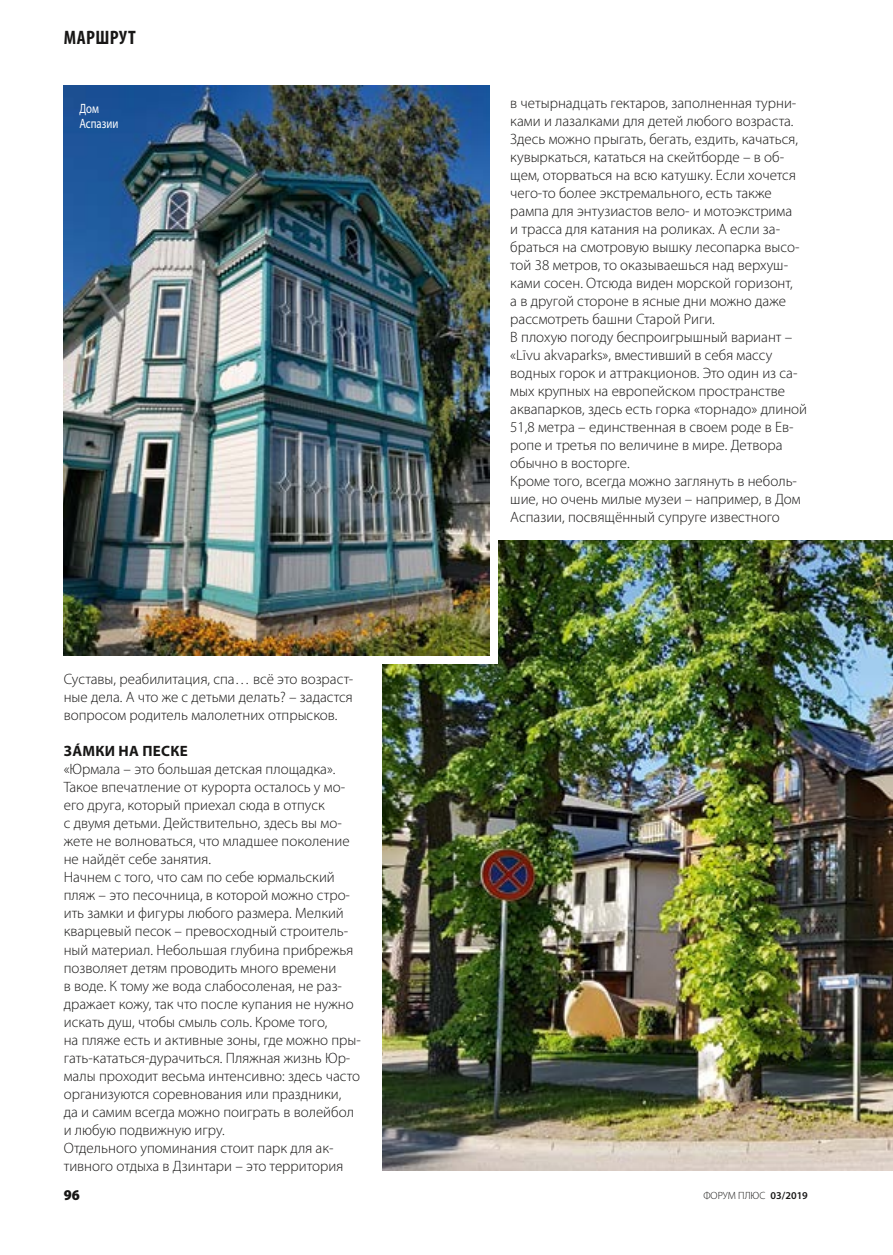
<style>
.page{position:relative;width:893px;height:1255px;background:#fff}
.page>*{position:absolute;margin:0;border:0;box-sizing:border-box;transform-origin:0 0}
.t1{font:700 condensed 19.5px "Myriad Pro";letter-spacing:.02em;color:#181716}
.t2{font:300 15px/18px "Myriad Pro";color:#181716}
.t3{font:700 15px "Myriad Pro";letter-spacing:.02em;color:#181716}
.t4{font:900 semi-condensed 15px "Myriad Pro";color:#181716}
.t5{font:13.5px/15px "Myriad Pro";color:#fff;scale:.8 1}
.t6{font:300 10.5px "Myriad Pro";color:#181716}
.s1{font-weight:600}
</style>
<div class="page">
<img style="left:383px;top:540px;width:510px;height:630px">
<div style="left:370px;top:501px;width:127px;height:162px;background:#fff"></div>
<img style="left:64px;top:85px;width:425px;height:570px">
<h1 class="t1" style="left:64px;top:26px;width:73px">МАРШРУТ</h1>
<p class="t5" style="left:79px;top:101px;width:50px">Дом<br>Аспазии</p>
<p class="t2" style="left:64px;top:670px;width:291px;text-align:justify">Суставы, реабилитация, спа… всё это возраст&shy;ные дела. А что же с детьми делать? – задастся вопросом родитель малолетних отпрысков.</p>
<p class="t3" style="left:64px;top:741px;width:125px">ЗÁМКИ НА ПЕСКЕ</p>
<p class="t2" style="left:64px;top:760px;width:299px">«Юрмала – это большая детская площадка».<br>Такое впечатление от курорта осталось у мо&shy;его друга, который приехал сюда в отпуск<br>с двумя детьми. Действительно, здесь вы мо&shy;жете не волноваться, что младшее поколение не найдёт себе занятия.<br>Начнем с того, что сам по себе юрмальский пляж – это песочница, в которой можно стро&shy;ить замки и фигуры любого размера. Мелкий кварцевый песок – превосходный строитель&shy;ный материал. Небольшая глубина прибрежья позволяет детям проводить много времени<br>в воде. К тому же вода слабосоленая, не раз&shy;дражает кожу, так что после купания не нужно искать душ, чтобы смыль соль. Кроме того,<br>на пляже есть и активные зоны, где можно пры&shy;гать-кататься-дурачиться. Пляжная жизнь Юр&shy;малы проходит весьма интенсивно: здесь часто организуются соревнования или праздники,<br>да и самим всегда можно поиграть в волейбол и любую подвижную игру.<br>Отдельного упоминания стоит парк для ак&shy;тивного отдыха в Дзинтари – это территория</p>
<p class="t2" style="left:510px;top:94px;width:298px">в четырнадцать гектаров, заполненная турни&shy;ками и лазалками для детей любого возраста.<br>Здесь можно прыгать, бегать, ездить, качаться, кувыркаться, кататься на скейтборде – в об&shy;щем, оторваться на всю катушку. Если хочется чего-то более экстремального, есть также рампа для энтузиастов вело- и мотоэкстрима<br>и трасса для катания на роликах. А если за&shy;браться на смотровую вышку лесопарка высо&shy;той 38 метров, то оказываешься над верхуш&shy;ками сосен. Отсюда виден морской горизонт,<br>а в другой стороне в ясные дни можно даже рассмотреть башни Старой Риги.<br>В плохую погоду беспроигрышный вариант – «Līvu akvaparks», вместивший в себя массу водных горок и аттракционов. Это один из са&shy;мых крупных на европейском пространстве аквапарков, здесь есть горка «торнадо» длиной 51,8 метра – единственная в своем роде в Ев&shy;ропе и третья по величине в мире. Детвора обычно в восторге.<br>Кроме того, всегда можно заглянуть в неболь&shy;шие, но очень милые музеи – например, в Дом Аспазии, посвящённый супруге известного</p>
<p class="t4" style="left:64px;top:1186px;width:18px">96</p>
<p class="t6" style="left:703px;top:1190px;width:106px">ФОРУМ ПЛЮС <span class="s1">03/2019</span></p>
</div>
